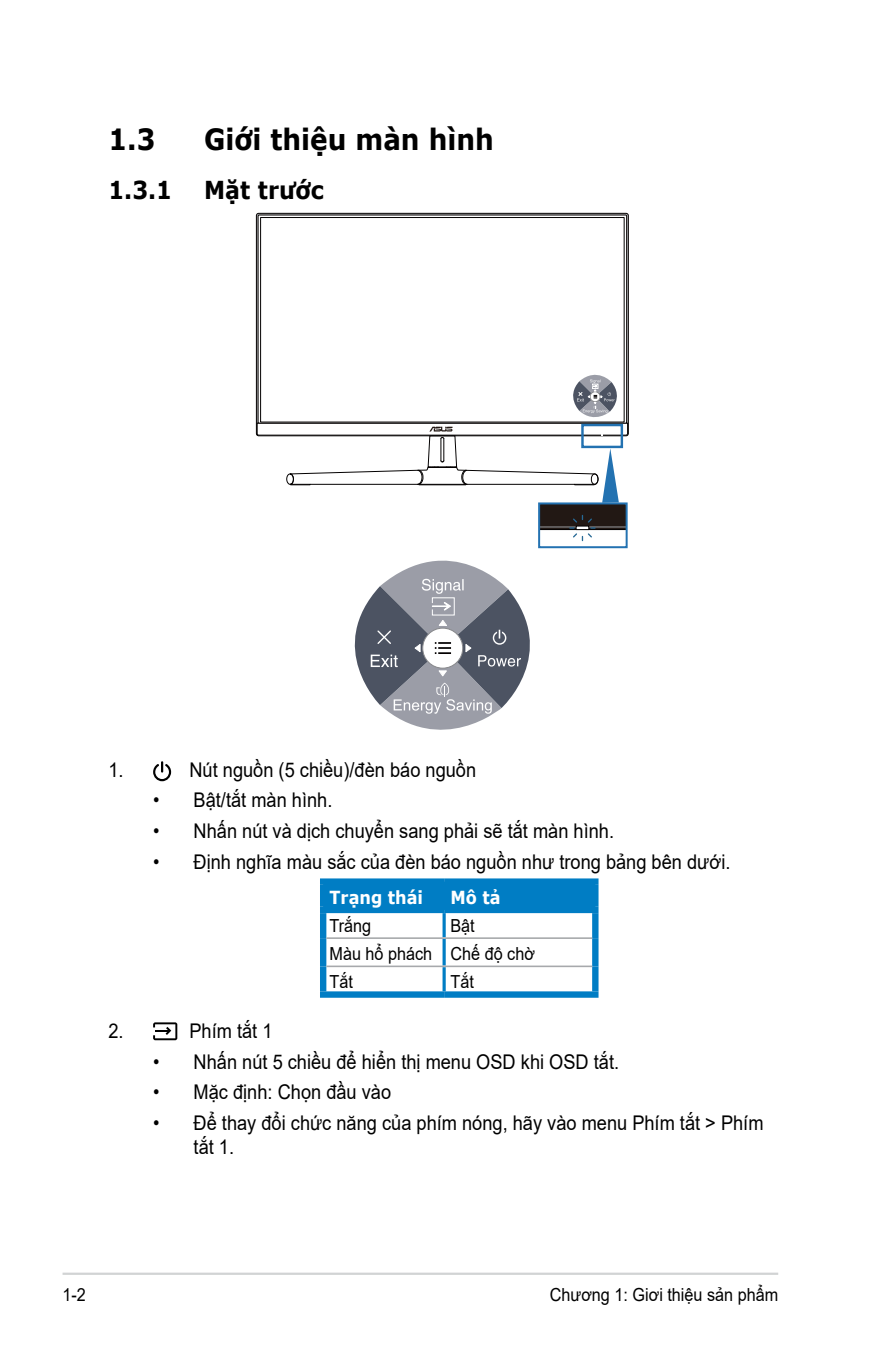
<style>
.page{position:relative;width:893px;height:1346px;background:#fff}
.page>*{position:absolute;margin:0;border:0;box-sizing:border-box;transform-origin:0 0}
.Heading_1{font:700 29.25px "Verdana";color:#000;scale:.9 1}
.Heading_2{font:700 24.75px "Verdana";color:#000;scale:.9 1}
.t1{font:20.25px/24.3px "Arial";color:#000;scale:.9 1}
.Table_Text_-new{font:18px "Arial";color:#000;scale:.9 1}
.Table_Text_Head_-_ne{font:700 18px "Verdana";color:#fff;scale:.9 1}
</style>
<div class="page">
<hr style="left:63px;top:1272px;width:715px;height:3px;background:#d1d3d4">
<div style="left:539px;top:503px;width:88px;height:26px;background:#221814"></div>
<svg style="left:257px;top:214px;width:370px;height:161px"></svg>
<hr style="left:539px;top:529px;width:88px;height:1px;background:#030000">
<hr style="left:539px;top:526px;width:88px;height:1px;background:#999b9e">
<svg style="left:570px;top:515px;width:25px;height:25px"></svg>
<div style="left:538px;top:502px;width:90px;height:46px;border:2px solid #2372b1"></div>
<svg style="left:257px;top:375px;width:371px;height:128px"></svg>
<svg style="left:355px;top:561px;width:175px;height:169px"></svg>
<svg style="left:153px;top:761px;width:18px;height:20px"></svg>
<div style="left:326px;top:885px;width:266px;height:22px;background:#007dc4"></div>
<div style="left:320px;top:878px;width:124px;height:7px;background:#007dc4"></div>
<div style="left:320px;top:885px;width:6px;height:22px;background:#007dc4"></div>
<div style="left:444px;top:878px;width:154px;height:7px;background:#007dc4"></div>
<div style="left:592px;top:885px;width:6px;height:22px;background:#007dc4"></div>
<div style="left:320px;top:907px;width:124px;height:6px;background:#007dc4"></div>
<div style="left:320px;top:913px;width:6px;height:25px;background:#007dc4"></div>
<div style="left:444px;top:907px;width:154px;height:6px;background:#007dc4"></div>
<div style="left:592px;top:913px;width:6px;height:25px;background:#007dc4"></div>
<div style="left:320px;top:938px;width:6px;height:28px;background:#007dc4"></div>
<div style="left:592px;top:938px;width:6px;height:28px;background:#007dc4"></div>
<div style="left:320px;top:966px;width:6px;height:25px;background:#007dc4"></div>
<div style="left:592px;top:966px;width:6px;height:25px;background:#007dc4"></div>
<hr style="left:443px;top:885px;width:3px;height:22px;background:#007dc4">
<hr style="left:443px;top:913px;width:3px;height:24px;background:#007dc4">
<hr style="left:443px;top:939px;width:3px;height:26px;background:#007dc4">
<hr style="left:443px;top:967px;width:3px;height:24px;background:#007dc4">
<hr style="left:326px;top:937px;width:118px;height:2px;background:#a7a9ac">
<hr style="left:444px;top:937px;width:148px;height:2px;background:#a7a9ac">
<hr style="left:326px;top:965px;width:118px;height:2px;background:#a7a9ac">
<hr style="left:444px;top:965px;width:148px;height:2px;background:#a7a9ac">
<div style="left:320px;top:991px;width:124px;height:7px;background:#007dc4"></div>
<div style="left:444px;top:991px;width:154px;height:7px;background:#007dc4"></div>
<svg style="left:153px;top:1022px;width:24px;height:18px"></svg>
<p class="Heading_1" style="left:108px;top:118px;width:54px">1.3</p>
<p class="Heading_1" style="left:204px;top:118px;width:324px">Giới thiệu màn hình</p>
<p class="Heading_2" style="left:108px;top:172px;width:72px">1.3.1</p>
<p class="Heading_2" style="left:204px;top:172px;width:135px">Mặt trước</p>
<p class="t1" style="left:108px;top:757px;width:18px">1.</p>
<p class="t1" style="left:189px;top:757px;width:320px">Nút nguồn (5 chiều)/đèn báo nguồn</p>
<p class="t1" style="left:153px;top:788px;width:201px">• Bật/tắt màn hình.</p>
<p class="t1" style="left:153px;top:819px;width:514px">• Nhấn nút và dịch chuyển sang phải sẽ tắt màn hình.</p>
<p class="t1" style="left:153px;top:849px;width:643px">• Định nghĩa màu sắc của đèn báo nguồn như trong bảng bên dưới.</p>
<p class="Table_Text_Head_-_ne" style="left:330px;top:884px;width:106px">Trạng thái</p>
<p class="Table_Text_Head_-_ne" style="left:450px;top:884px;width:57px">Mô tả</p>
<p class="Table_Text_-new" style="left:330px;top:913px;width:48px">Trắng</p>
<p class="Table_Text_-new" style="left:450px;top:913px;width:29px">Bật</p>
<p class="Table_Text_-new" style="left:330px;top:941px;width:116px">Màu hổ phách</p>
<p class="Table_Text_-new" style="left:450px;top:941px;width:95px">Chế độ chờ</p>
<p class="Table_Text_-new" style="left:330px;top:969px;width:28px">Tắt</p>
<p class="Table_Text_-new" style="left:450px;top:969px;width:28px">Tắt</p>
<p class="t1" style="left:108px;top:1018px;width:18px">2.</p>
<p class="t1" style="left:189px;top:1018px;width:94px">Phím tắt 1</p>
<p class="t1" style="left:153px;top:1049px;width:519px">• Nhấn nút 5 chiều để hiển thị menu OSD khi OSD tắt.</p>
<p class="t1" style="left:153px;top:1080px;width:266px">• Mặc định: Chọn đầu vào</p>
<p class="t1" style="left:194px;top:1111px;width:635px;text-indent:-40px">• Để thay đổi chức năng của phím nóng, hãy vào menu Phím tắt &gt; Phím tắt 1.</p>
<p class="Table_Text_-new" style="left:63px;top:1282px;width:28px">1-2</p>
<p class="Table_Text_-new" style="left:550px;top:1282px;width:255px">Chương 1: Giơi thiệu sản phẩm</p>
</div>
